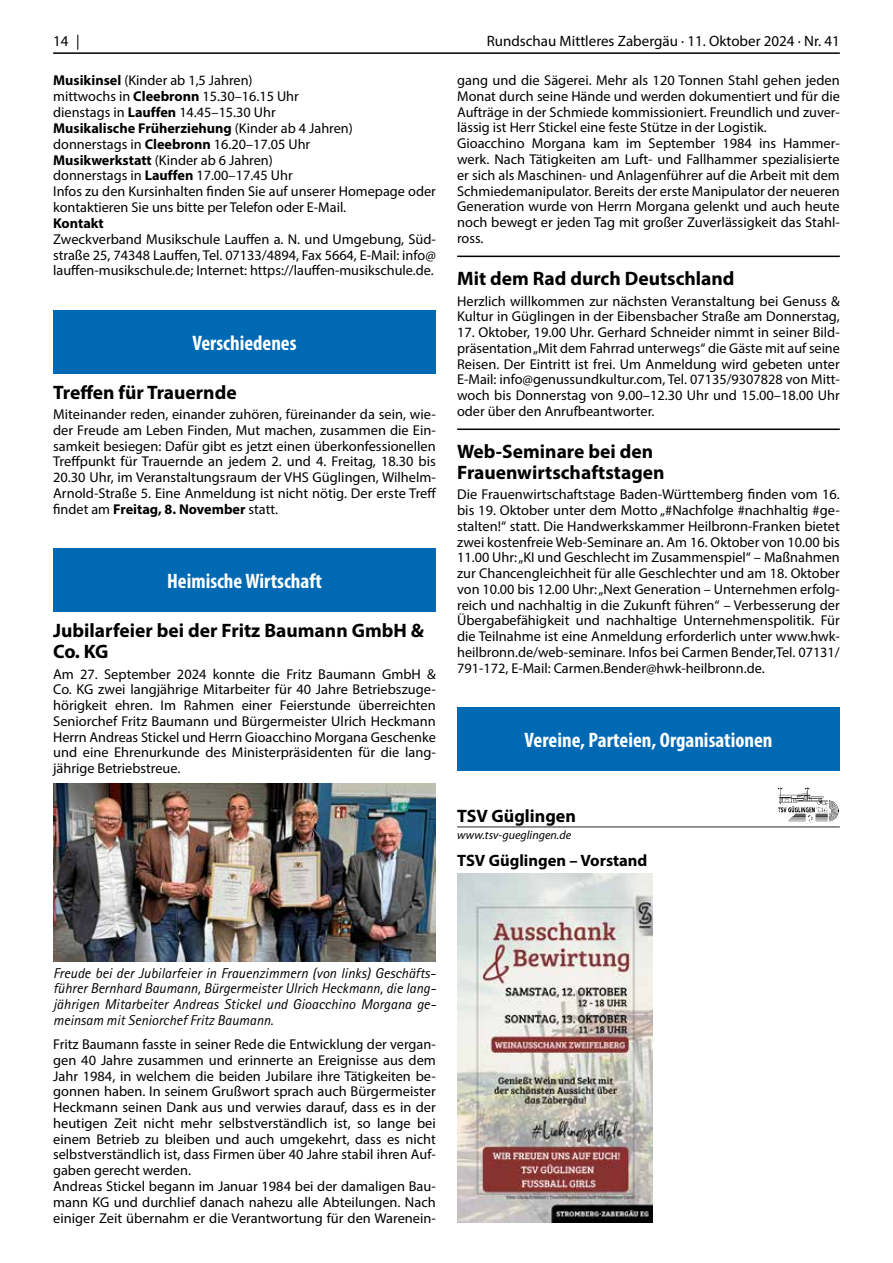
<style>
.page{position:relative;width:893px;height:1263px;background:#fff}
.page>*{position:absolute;margin:0;border:0;box-sizing:border-box;transform-origin:0 0}
.t1{font:700 condensed 21px "Myriad Pro";color:#fff}
.t2{font:700 19.5px/21px "Myriad Pro";color:#000}
.t3{font:700 18px "Myriad Pro";color:#000}
.t4{font:700 16.5px "Myriad Pro";color:#000}
.t5{font:15px "Myriad Pro";color:#000}
.t6{font:14.25px/15.8px "Myriad Pro";color:#000;text-align:justify}
.t7{font:italic 14.25px/15.8px "Rotis Sans Serif W1 G";color:#000;text-align:justify}
.t8{font:700 14.25px "Myriad Pro";color:#000}
.t9{font:italic 12px "Myriad Pro";color:#000}
.s1{font-weight:700}
</style>
<div class="page">
<hr style="left:53px;top:52px;width:787px;height:2px;background:#000">
<div style="left:53px;top:310px;width:383px;height:64px;background:#0069b4"></div>
<div style="left:53px;top:548px;width:383px;height:64px;background:#0069b4"></div>
<img style="left:53px;top:783px;width:383px;height:179px">
<hr style="left:457px;top:256px;width:383px;height:1px;background:#000">
<hr style="left:457px;top:428px;width:383px;height:2px;background:#000">
<div style="left:457px;top:707px;width:383px;height:64px;background:#0069b4"></div>
<hr style="left:457px;top:826px;width:383px;height:2px;background:#6f6f6e">
<img style="left:777px;top:787px;width:62px;height:37px">
<img style="left:457px;top:874px;width:196px;height:348px">
<p class="t5" style="left:53px;top:32px;width:28px">14 |</p>
<p class="t5" style="left:487px;top:32px;width:354px">Rundschau Mittleres Zabergäu · 11. Oktober 2024 · Nr. 41</p>
<p class="t6" style="left:53px;top:72px;width:384px;text-align:left"><span class="s1">Musikinsel</span> (Kinder ab 1,5 Jahren)<br>mittwochs in <span class="s1">Cleebronn</span> 15.30–16.15 Uhr<br>dienstags in <span class="s1">Lauffen</span> 14.45–15.30 Uhr<br><span class="s1">Musikalische Früherziehung</span> (Kinder ab 4 Jahren)<br>donnerstags in <span class="s1">Cleebronn</span> 16.20–17.05 Uhr<br><span class="s1">Musikwerkstatt</span> (Kinder ab 6 Jahren)<br>donnerstags in <span class="s1">Lauffen</span> 17.00–17.45 Uhr<br>Infos zu den Kursinhalten finden Sie auf unserer Homepage oder kontaktieren Sie uns bitte per Telefon oder E-Mail.</p>
<p class="t8" style="left:53px;top:214px;width:52px">Kontakt</p>
<p class="t6" style="left:53px;top:231px;width:384px">Zweckverband Musikschule Lauffen a. N. und Umgebung, Süd&shy;straße 25, 74348 Lauffen, Tel. 07133/4894, Fax 5664, E-Mail: info@ lauffen-musikschule.de; Internet: https://lauffen-musikschule.de.</p>
<p class="t6" style="left:457px;top:72px;width:384px;text-align:left">gang und die Sägerei. Mehr als 120 Tonnen Stahl gehen jeden Monat durch seine Hände und werden dokumentiert und für die Aufträge in der Schmiede kommissioniert. Freundlich und zuver&shy;lässig ist Herr Stickel eine feste Stütze in der Logistik.<br>Gioacchino Morgana kam im September 1984 ins Hammer&shy;werk. Nach Tätigkeiten am Luft- und Fallhammer spezialisierte er sich als Maschinen- und Anlagenführer auf die Arbeit mit dem Schmiedemanipulator. Bereits der erste Manipulator der neueren Generation wurde von Herrn Morgana gelenkt und auch heute noch bewegt er jeden Tag mit großer Zuverlässigkeit das Stahl&shy;ross.</p>
<h2 class="t2" style="left:457px;top:268px;width:279px">Mit dem Rad durch Deutschland</h2>
<p class="t6" style="left:457px;top:293px;width:384px">Herzlich willkommen zur nächsten Veranstaltung bei Genuss &amp;<br>Kultur in Güglingen in der Eibensbacher Straße am Donnerstag,</p>
<p class="t6" style="left:457px;top:324px;width:384px">17. Oktober, 19.00 Uhr. Gerhard Schneider nimmt in seiner Bild&shy;präsentation „Mit dem Fahrrad unterwegs“ die Gäste mit auf seine Reisen. Der Eintritt ist frei. Um Anmeldung wird gebeten unter E-Mail: info@genussundkultur.com, Tel. 07135/9307828 von Mitt&shy;woch bis Donnerstag von 9.00–12.30 Uhr und 15.00–18.00 Uhr oder über den Anrufbeantworter.</p>
<h2 class="t2" style="left:457px;top:440px;width:209px">Web-Seminare bei den<br>Frauenwirtschaftstagen</h2>
<p class="t6" style="left:457px;top:487px;width:384px">Die Frauenwirtschaftstage Baden-Württemberg finden vom 16. bis 19. Oktober unter dem Motto „#Nachfolge #nachhaltig #ge&shy;stalten!“ statt. Die Handwerkskammer Heilbronn-Franken bietet zwei kostenfreie Web-Seminare an. Am 16. Oktober von 10.00 bis 11.00 Uhr: „KI und Geschlecht im Zusammenspiel“ – Maßnahmen zur Chancengleichheit für alle Geschlechter und am 18. Oktober von 10.00 bis 12.00 Uhr: „Next Generation – Unternehmen erfolg&shy;reich und nachhaltig in die Zukunft führen“ – Verbesserung der Übergabefähigkeit und nachhaltige Unternehmenspolitik. Für die Teilnahme ist eine Anmeldung erforderlich unter www.hwk&shy;heilbronn.de/web-seminare. Infos bei Carmen Bender,Tel. 07131/ 791-172, E-Mail: Carmen.Bender@hwk-heilbronn.de.</p>
<h1 class="t1" style="left:192px;top:329px;width:106px">Verschiedenes</h1>
<h2 class="t2" style="left:53px;top:381px;width:185px">Treffen für Trauernde</h2>
<p class="t6" style="left:53px;top:406px;width:385px">Miteinander reden, einander zuhören, füreinander da sein, wie&shy;der Freude am Leben Finden, Mut machen, zusammen die Ein&shy;samkeit besiegen: Dafür gibt es jetzt einen überkonfessionellen Treffpunkt für Trauernde an jedem 2. und 4. Freitag, 18.30 bis 20.30 Uhr, im Veranstaltungsraum der VHS Güglingen, Wilhelm-Arnold-Straße 5. Eine Anmeldung ist nicht nötig. Der erste Treff findet am <span class="s1">Freitag, 8. November</span> statt.</p>
<h1 class="t1" style="left:167px;top:568px;width:156px">Heimische Wirtschaft</h1>
<h2 class="t2" style="left:53px;top:620px;width:372px">Jubilarfeier bei der Fritz Baumann GmbH &amp;<br>Co. KG</h2>
<p class="t6" style="left:53px;top:666px;width:384px">Am 27. September 2024 konnte die Fritz Baumann GmbH &amp; Co. KG zwei langjährige Mitarbeiter für 40 Jahre Betriebszuge&shy;hörigkeit ehren. Im Rahmen einer Feierstunde überreichten Seniorchef Fritz Baumann und Bürgermeister Ulrich Heckmann Herrn Andreas Stickel und Herrn Gioacchino Morgana Geschenke und eine Ehrenurkunde des Ministerpräsidenten für die lang&shy;jährige Betriebstreue.</p>
<h1 class="t1" style="left:525px;top:727px;width:249px">Vereine, Parteien, Organisationen</h1>
<p class="t3" style="left:457px;top:804px;width:120px">TSV Güglingen</p>
<p class="t9" style="left:457px;top:828px;width:116px">www.tsv-gueglingen.de</p>
<p class="t4" style="left:457px;top:849px;width:192px">TSV Güglingen – Vorstand</p>
<p class="t7" style="left:53px;top:965px;width:384px">Freude bei der Jubilarfeier in Frauenzimmern (von links) Geschäfts&shy;führer Bernhard Baumann, Bürgermeister Ulrich Heckmann, die lang&shy;jährigen Mitarbeiter Andreas Stickel und Gioacchino Morgana ge&shy;meinsam mit Seniorchef Fritz Baumann.</p>
<p class="t6" style="left:53px;top:1036px;width:384px;text-align:left">Fritz Baumann fasste in seiner Rede die Entwicklung der vergan&shy;gen 40 Jahre zusammen und erinnerte an Ereignisse aus dem Jahr 1984, in welchem die beiden Jubilare ihre Tätigkeiten be&shy;gonnen haben. In seinem Grußwort sprach auch Bürgermeister Heckmann seinen Dank aus und verwies darauf, dass es in der heutigen Zeit nicht mehr selbstverständlich ist, so lange bei einem Betrieb zu bleiben und auch umgekehrt, dass es nicht selbstverständlich ist, dass Firmen über 40 Jahre stabil ihren Auf&shy;gaben gerecht werden.<br>Andreas Stickel begann im Januar 1984 bei der damaligen Bau&shy;mann KG und durchlief danach nahezu alle Abteilungen. Nach einiger Zeit übernahm er die Verantwortung für den Warenein-</p>
</div>
